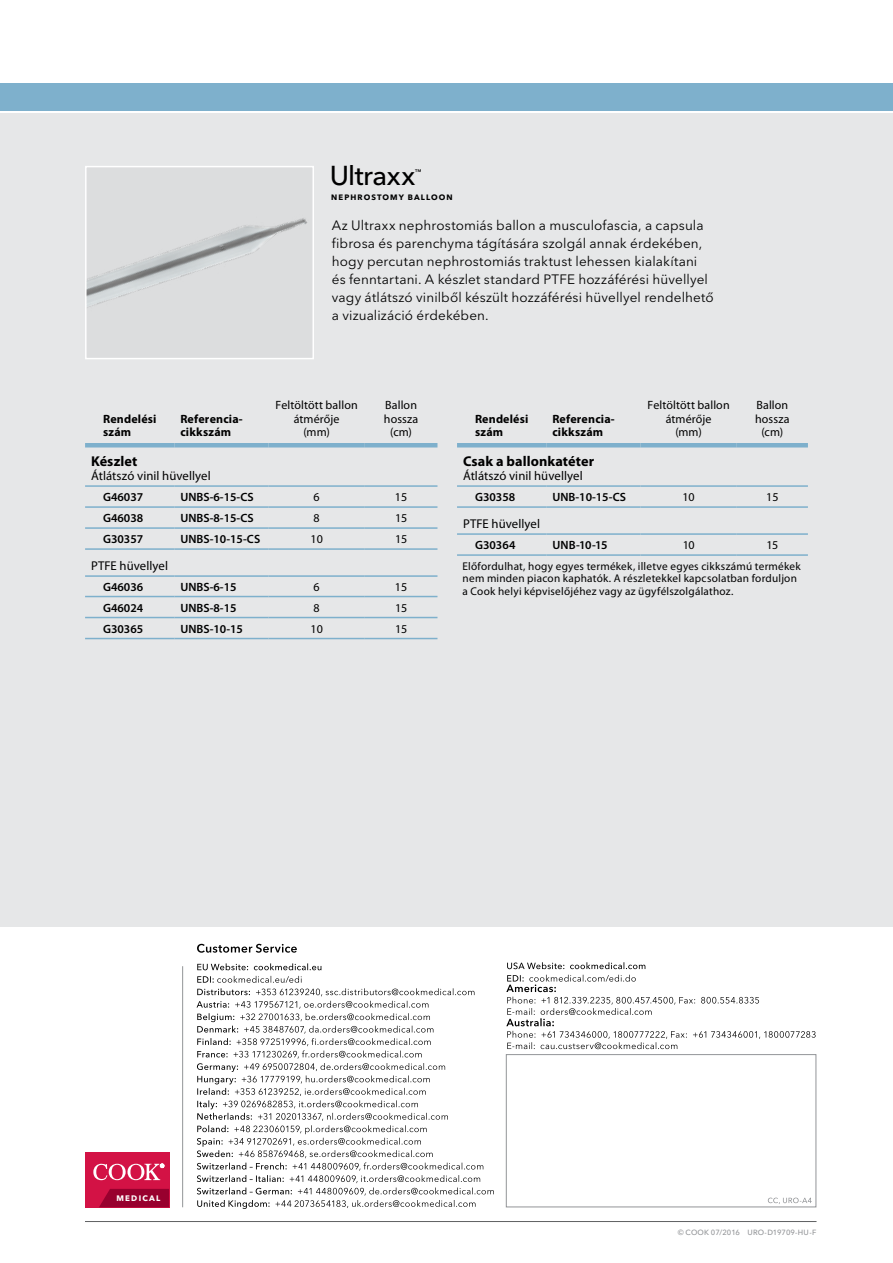
<style>
.page{position:relative;width:893px;height:1263px;background:#fff}
.page>*{position:absolute;margin:0;border:0;box-sizing:border-box;transform-origin:0 0}
.t1{font:500 27.15px "Avenir Next LT Pro";letter-spacing:-.015em;color:#000}
.t2{font:700 14.25px "Myriad Pro";letter-spacing:.005em;color:#000}
.t3{font:13.5px/18px "Avenir Next LT Pro";letter-spacing:.01em;color:#000}
.t4{font:12.75px "Myriad Pro";letter-spacing:.005em;color:#000}
.t5{font:600 12px "Myriad Pro";color:#000}
.t6{font:12px/13.5px "Myriad Pro";letter-spacing:.005em;color:#000;text-align:center}
.t7{font:700 12px/13.5px "Myriad Pro";letter-spacing:.015em;color:#000}
.t8{font:11.25px/12.8px "Myriad Pro";letter-spacing:.02em;color:#000}
.t9{font:700 7.95px "Avenir Next LT Pro";letter-spacing:.155em;color:#fff}
.t10{font:700 7.8px "Avenir Next LT Pro";letter-spacing:.14em;color:#000}
.t11{font:500 7.5px "Avenir Next LT Pro";letter-spacing:.01em;color:#939598}
.t12{font:500 6.6px "Avenir Next LT Pro";color:#000}
</style>
<div class="page">
<div style="left:0;top:114px;width:893px;height:813px;background:#e6e7e8"></div>
<div style="left:0;top:83px;width:893px;height:28px;background:#7eb0cc"></div>
<img style="left:88px;top:214px;width:221px;height:98px">
<div style="left:85px;top:166px;width:229px;height:193px;border:2px solid #fff"></div>
<hr style="left:85px;top:1221px;width:731px;height:1px;background:#636466">
<div style="left:506px;top:1054px;width:310px;height:153px;border:1px solid #939598"></div>
<hr style="left:182px;top:966px;width:1px;height:241px;background:#939598">
<div style="left:85px;top:1152px;width:84px;height:55px;background:#d31245"></div>
<svg style="left:99px;top:1189px;width:70px;height:18px"></svg>
<svg style="left:93px;top:1164px;width:71px;height:16px"></svg>
<svg style="left:506px;top:975px;width:310px;height:74px"></svg>
<svg style="left:507px;top:962px;width:138px;height:7px"></svg>
<svg style="left:197px;top:976px;width:297px;height:233px"></svg>
<svg style="left:197px;top:963px;width:124px;height:7px"></svg>
<svg style="left:197px;top:944px;width:100px;height:9px"></svg>
<svg style="left:768px;top:1197px;width:44px;height:7px"></svg>
<hr style="left:457px;top:533px;width:89px;height:2px;background:#7eb0cc">
<hr style="left:457px;top:554px;width:89px;height:2px;background:#7eb0cc">
<hr style="left:546px;top:554px;width:94px;height:2px;background:#7eb0cc">
<hr style="left:640px;top:554px;width:97px;height:2px;background:#7eb0cc">
<hr style="left:737px;top:554px;width:71px;height:2px;background:#7eb0cc">
<hr style="left:457px;top:485px;width:89px;height:2px;background:#7eb0cc">
<hr style="left:457px;top:506px;width:89px;height:2px;background:#7eb0cc">
<hr style="left:546px;top:485px;width:94px;height:2px;background:#7eb0cc">
<hr style="left:640px;top:485px;width:97px;height:2px;background:#7eb0cc">
<hr style="left:737px;top:485px;width:71px;height:2px;background:#7eb0cc">
<hr style="left:546px;top:506px;width:94px;height:2px;background:#7eb0cc">
<hr style="left:640px;top:506px;width:97px;height:2px;background:#7eb0cc">
<hr style="left:737px;top:506px;width:71px;height:2px;background:#7eb0cc">
<hr style="left:457px;top:443px;width:89px;height:4px;background:#7eb0cc">
<hr style="left:546px;top:443px;width:94px;height:4px;background:#7eb0cc">
<hr style="left:640px;top:443px;width:97px;height:4px;background:#7eb0cc">
<hr style="left:737px;top:443px;width:71px;height:4px;background:#7eb0cc">
<hr style="left:546px;top:533px;width:94px;height:2px;background:#7eb0cc">
<hr style="left:640px;top:533px;width:97px;height:2px;background:#7eb0cc">
<hr style="left:737px;top:533px;width:71px;height:2px;background:#7eb0cc">
<hr style="left:85px;top:638px;width:89px;height:1px;background:#7eb0cc">
<hr style="left:174px;top:638px;width:95px;height:1px;background:#7eb0cc">
<hr style="left:269px;top:638px;width:96px;height:1px;background:#7eb0cc">
<hr style="left:365px;top:638px;width:72px;height:1px;background:#7eb0cc">
<hr style="left:85px;top:575px;width:89px;height:2px;background:#7eb0cc">
<hr style="left:174px;top:575px;width:95px;height:2px;background:#7eb0cc">
<hr style="left:269px;top:575px;width:96px;height:2px;background:#7eb0cc">
<hr style="left:365px;top:575px;width:72px;height:2px;background:#7eb0cc">
<hr style="left:85px;top:485px;width:89px;height:2px;background:#7eb0cc">
<hr style="left:174px;top:485px;width:95px;height:2px;background:#7eb0cc">
<hr style="left:269px;top:485px;width:96px;height:2px;background:#7eb0cc">
<hr style="left:365px;top:485px;width:72px;height:2px;background:#7eb0cc">
<hr style="left:85px;top:506px;width:89px;height:2px;background:#7eb0cc">
<hr style="left:174px;top:506px;width:95px;height:2px;background:#7eb0cc">
<hr style="left:269px;top:506px;width:96px;height:2px;background:#7eb0cc">
<hr style="left:365px;top:506px;width:72px;height:2px;background:#7eb0cc">
<hr style="left:85px;top:527px;width:89px;height:2px;background:#7eb0cc">
<hr style="left:174px;top:527px;width:95px;height:2px;background:#7eb0cc">
<hr style="left:269px;top:527px;width:96px;height:2px;background:#7eb0cc">
<hr style="left:365px;top:527px;width:72px;height:2px;background:#7eb0cc">
<hr style="left:85px;top:548px;width:89px;height:2px;background:#7eb0cc">
<hr style="left:174px;top:548px;width:95px;height:2px;background:#7eb0cc">
<hr style="left:269px;top:548px;width:96px;height:2px;background:#7eb0cc">
<hr style="left:365px;top:548px;width:72px;height:2px;background:#7eb0cc">
<hr style="left:85px;top:443px;width:89px;height:4px;background:#7eb0cc">
<hr style="left:174px;top:443px;width:95px;height:4px;background:#7eb0cc">
<hr style="left:269px;top:443px;width:96px;height:4px;background:#7eb0cc">
<hr style="left:365px;top:443px;width:72px;height:4px;background:#7eb0cc">
<hr style="left:85px;top:596px;width:89px;height:1px;background:#7eb0cc">
<hr style="left:174px;top:596px;width:95px;height:1px;background:#7eb0cc">
<hr style="left:269px;top:596px;width:96px;height:1px;background:#7eb0cc">
<hr style="left:365px;top:596px;width:72px;height:1px;background:#7eb0cc">
<hr style="left:85px;top:617px;width:89px;height:1px;background:#7eb0cc">
<hr style="left:174px;top:617px;width:95px;height:1px;background:#7eb0cc">
<hr style="left:269px;top:617px;width:96px;height:1px;background:#7eb0cc">
<hr style="left:365px;top:617px;width:72px;height:1px;background:#7eb0cc">
<p class="t7" style="left:103px;top:412px;width:55px">Rendelési szám</p>
<p class="t7" style="left:180px;top:412px;width:64px">Referencia&shy;cikkszám</p>
<h1 class="t1" style="left:330px;top:159px;width:87px">Ultraxx</h1>
<p class="t12" style="left:415px;top:168px;width:8px">™</p>
<p class="t10" style="left:331px;top:192px;width:123px">NEPHROSTOMY BALLOON</p>
<p class="t3" style="left:332px;top:216px;width:383px">Az Ultraxx nephrostomiás ballon a musculofascia, a capsula fibrosa és parenchyma tágítására szolgál annak érdekében, hogy percutan nephrostomiás traktust lehessen kialakítani és fenntartani. A készlet standard PTFE hozzáférési hüvellyel vagy átlátszó vinilből készült hozzáférési hüvellyel rendelhető a vizualizáció érdekében.</p>
<p class="t6" style="left:276px;top:398px;width:84px">Feltöltött ballon átmérője<br>(mm)</p>
<p class="t6" style="left:384px;top:398px;width:36px">Ballon hossza (cm)</p>
<p class="t7" style="left:475px;top:412px;width:55px">Rendelési szám</p>
<p class="t7" style="left:552px;top:412px;width:64px">Referencia&shy;cikkszám</p>
<p class="t6" style="left:648px;top:398px;width:84px">Feltöltött ballon átmérője<br>(mm)</p>
<p class="t6" style="left:755px;top:398px;width:36px">Ballon hossza (cm)</p>
<p class="t2" style="left:91px;top:452px;width:48px">Készlet</p>
<p class="t4" style="left:91px;top:468px;width:121px">Átlátszó vinil hüvellyel</p>
<p class="t5" style="left:103px;top:489px;width:42px">G46037</p>
<p class="t5" style="left:180px;top:489px;width:75px">UNBS-6-15-CS</p>
<p class="t6" style="left:314px;top:490px;width:8px">6</p>
<p class="t6" style="left:395px;top:490px;width:14px">15</p>
<p class="t5" style="left:103px;top:510px;width:42px">G46038</p>
<p class="t5" style="left:180px;top:510px;width:75px">UNBS-8-15-CS</p>
<p class="t6" style="left:314px;top:511px;width:8px">8</p>
<p class="t6" style="left:395px;top:511px;width:14px">15</p>
<p class="t5" style="left:103px;top:531px;width:42px">G30357</p>
<p class="t5" style="left:180px;top:531px;width:81px">UNBS-10-15-CS</p>
<p class="t6" style="left:311px;top:532px;width:14px">10</p>
<p class="t6" style="left:395px;top:532px;width:14px">15</p>
<p class="t4" style="left:91px;top:558px;width:79px">PTFE hüvellyel</p>
<p class="t5" style="left:103px;top:579px;width:42px">G46036</p>
<p class="t5" style="left:180px;top:579px;width:58px">UNBS-6-15</p>
<p class="t6" style="left:314px;top:580px;width:8px">6</p>
<p class="t6" style="left:395px;top:580px;width:14px">15</p>
<p class="t5" style="left:103px;top:600px;width:42px">G46024</p>
<p class="t5" style="left:180px;top:600px;width:58px">UNBS-8-15</p>
<p class="t6" style="left:314px;top:600px;width:8px">8</p>
<p class="t6" style="left:395px;top:600px;width:14px">15</p>
<p class="t5" style="left:103px;top:621px;width:42px">G30365</p>
<p class="t5" style="left:180px;top:621px;width:64px">UNBS-10-15</p>
<p class="t6" style="left:311px;top:621px;width:14px">10</p>
<p class="t6" style="left:395px;top:621px;width:14px">15</p>
<p class="t2" style="left:463px;top:452px;width:133px">Csak a ballonkatéter</p>
<p class="t4" style="left:463px;top:468px;width:121px">Átlátszó vinil hüvellyel</p>
<p class="t5" style="left:475px;top:489px;width:42px">G30358</p>
<p class="t5" style="left:552px;top:489px;width:75px">UNB-10-15-CS</p>
<p class="t6" style="left:682px;top:490px;width:14px">10</p>
<p class="t6" style="left:766px;top:490px;width:14px">15</p>
<p class="t4" style="left:463px;top:516px;width:79px">PTFE hüvellyel</p>
<p class="t5" style="left:475px;top:537px;width:42px">G30364</p>
<p class="t5" style="left:552px;top:537px;width:57px">UNB-10-15</p>
<p class="t6" style="left:683px;top:538px;width:13px">10</p>
<p class="t6" style="left:766px;top:538px;width:13px">15</p>
<p class="t8" style="left:463px;top:559px;width:340px">Előfordulhat, hogy egyes termékek, illetve egyes cikkszámú termékek nem minden piacon kaphatók. A részletekkel kapcsolatban forduljon a Cook helyi képviselőjéhez vagy az ügyfélszolgálathoz.</p>
<p class="t9" style="left:116px;top:1193px;width:45px">MEDICAL</p>
<p class="t11" style="left:678px;top:1228px;width:140px">© COOK 07/2016 URO-D19709-HU-F</p>
</div>
